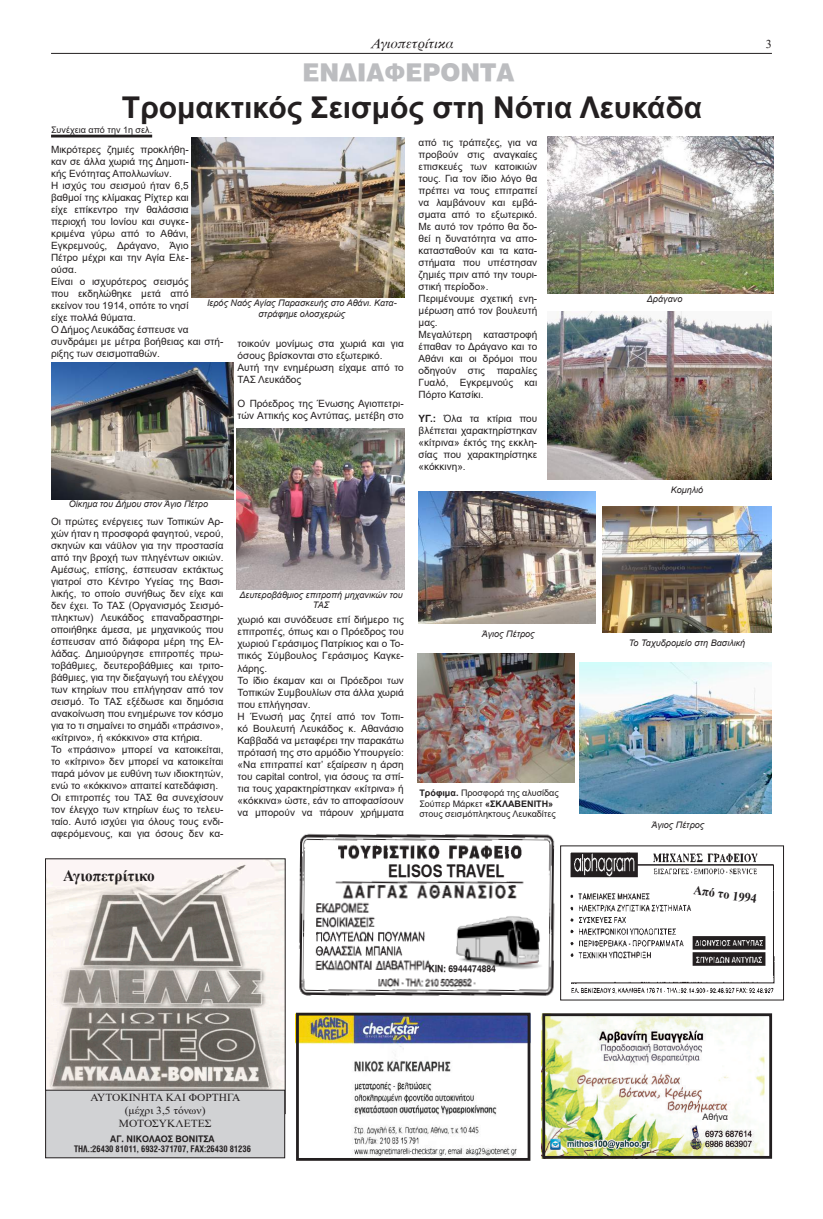
<style>
.page{position:relative;width:823px;height:1219px;background:#fff}
.page>*{position:absolute;margin:0;border:0;box-sizing:border-box;transform-origin:0 0}
.t1{font:700 30px "Arial";color:#231f20}
.t2{font:900 24px "UB Helvetica";color:#bcbdc0}
.t3{font:17.2px "UB Helvetica Bold";color:#231f20;scale:.86 1}
.t4{font:700 16px "Times New Roman";color:#231f20;scale:.95 1}
.t5{font:14px "UB Times Italic";color:#231f20}
.t6{font:700 12.8px "Times New Roman";color:#231f20;scale:.95 1}
.t7{font:12px "Times New Roman";color:#231f20}
.t8{font:10.8px/12.9px "Times New Roman";color:#231f20;text-align:center;scale:1.06 1}
.t9{font:10px/12px "Arial";color:#231f20}
.t10{font:9.7px "UB Helvetica Bold";color:#231f20;scale:.86 1}
.t11{font:italic 9px/10.8px "Arial";color:#231f20;text-align:center}
.t12{font:9px/10.8px "Arial";color:#231f20}
.t13{font:8.9px "UB Helvetica Cond Bold";color:#231f20}
.t14{font:8.9px "UB Helvetica Bold";color:#231f20}
.t15{font:8.9px "Arial";color:#231f20}
.s1{font-weight:700}
</style>
<div class="page">
<img style="left:547px;top:137px;width:226px;height:156px">
<img style="left:299px;top:833px;width:264px;height:168px">
<img style="left:452px;top:911px;width:93px;height:61px">
<img style="left:47px;top:860px;width:236px;height:230px">
<div style="left:45px;top:858px;width:240px;height:256px;border:1px solid #231f20"></div>
<div style="left:46px;top:1090px;width:238px;height:68px;background:#d1d2d4"></div>
<div style="left:45px;top:1090px;width:240px;height:68px;border:1px solid #231f20"></div>
<hr style="left:51px;top:53px;width:720px;height:1px;background:#231f20">
<img style="left:300px;top:1017px;width:226px;height:140px">
<img style="left:541px;top:1013px;width:224px;height:146px">
<div style="left:542px;top:1013px;width:229px;height:146px;border:3px solid #231f20"></div>
<div style="left:296px;top:1013px;width:234px;height:148px;border:3px solid #231f20"></div>
<img style="left:559px;top:845px;width:215px;height:153px">
<hr style="left:51px;top:135px;width:101px;height:2px;background:#231f20">
<img style="left:191px;top:138px;width:213px;height:159px">
<img style="left:579px;top:663px;width:192px;height:150px">
<img style="left:51px;top:363px;width:182px;height:136px">
<img style="left:418px;top:491px;width:176px;height:133px">
<img style="left:547px;top:312px;width:223px;height:167px">
<img style="left:237px;top:428px;width:167px;height:162px">
<img style="left:602px;top:506px;width:168px;height:127px">
<img style="left:417px;top:654px;width:157px;height:129px">
<h3 class="t5" style="left:372px;top:36px;width:83px">Αγιοπετρίτικα</h3>
<p class="t7" style="left:765px;top:35px;width:7px">3</p>
<h2 class="t2" style="left:302px;top:58px;width:213px">ΕΝΔΙΑΦΕΡΟΝΤΑ</h2>
<h1 class="t1" style="left:122px;top:86px;width:581px">Τρομακτικός Σεισμός στη Νότια Λευκάδα</h1>
<p class="t12" style="left:51px;top:125px;width:102px">Συνέχεια από την 1η σελ.</p>
<p class="t9" style="left:51px;top:144px;width:174px">Μικρότερες ζημιές προκλήθη-<br>καν σε άλλα χωριά της Δημοτι-<br>κής Ενότητας Απολλωνίων.<br>Η ισχύς του σεισμού ήταν 6,5<br>βαθμοί της κλίμακας Ρίχτερ και<br>είχε επίκεντρο την θαλάσσια περιοχή του Ιονίου και συγκε&shy;κριμένα γύρω από το Αθάνι,<br>Εγκρεμνούς, Δράγανο, Άγιο<br>Πέτρο μέχρι και την Αγία Ελε-<br>ούσα.<br>Είναι ο ισχυρότερος σεισμός<br>που εκδηλώθηκε μετά από<br>εκείνον του 1914, οπότε το νησί<br>είχε πολλά θύματα.<br>Ο Δήμος Λευκάδας έσπευσε να συνδράμει με μέτρα βοήθειας και στή&shy;ριξης των σεισμοπαθών.</p>
<p class="t11" style="left:207px;top:298px;width:191px">Ιερός Ναός Αγίας Παρασκευής στο Αθάνι. Κατα&shy;στράφημε ολοσχερώς</p>
<p class="t9" style="left:237px;top:338px;width:167px">τοικούν μονίμως στα χωριά και για όσους βρίσκονται στο εξωτερικό.<br>Αυτή την ενημέρωση είχαμε από το<br>ΤΑΣ Λευκάδος</p>
<p class="t9" style="left:237px;top:398px;width:168px">Ο Πρόεδρος της Ένωσης Αγιοπετρι&shy;τών Αττικής κος Αντύπας, μετέβη στο</p>
<p class="t11" style="left:69px;top:499px;width:141px">Οίκημα του Δήμου στον Άγιο Πέτρο</p>
<p class="t9" style="left:51px;top:516px;width:174px">Οι πρώτες ενέργειες των Τοπικών Αρ&shy;χών ήταν η προσφορά φαγητού, νερού, σκηνών και νάϋλον για την προστασία από την βροχή των πληγέντων οικιών.<br>Αμέσως, επίσης, έσπευσαν εκτάκτως γιατροί στο Κέντρο Υγείας της Βασι&shy;λικής, το οποίο συνήθως δεν είχε και δεν έχει. Το ΤΑΣ (Οργανισμός Σεισμό&shy;πληκτων) Λευκάδος επαναδραστηρι&shy;οποιήθηκε άμεσα, με μηχανικούς που έσπευσαν από διάφορα μέρη της Ελ&shy;λάδας. Δημιούργησε επιτροπές πρω&shy;τοβάθμιες, δευτεροβάθμιες και τριτο&shy;βάθμιες, για την διεξαγωγή του ελέγχου των κτηρίων που επλήγησαν από τον σεισμό. Το ΤΑΣ εξέδωσε και δημόσια ανακοίνωση που ενημέρωνε τον κόσμο για το τι σημαίνει το σημάδι «πράσινο», «κίτρινο», ή «κόκκινο» στα κτήρια.<br>Το «πράσινο» μπορεί να κατοικείται, το «κίτρινο» δεν μπορεί να κατοικείται παρά μόνον με ευθύνη των ιδιοκτητών, ενώ το «κόκκινο» απαιτεί κατεδάφιση.<br>Οι επιτροπές του ΤΑΣ θα συνεχίσουν τον έλεγχο των κτηρίων έως το τελευ&shy;ταίο. Αυτό ισχύει για όλους τους ενδι&shy;αφερόμενους, και για όσους δεν κα-</p>
<p class="t11" style="left:239px;top:589px;width:165px">Δευτεροβάθμιος επιτροπή μηχανικών του<br>ΤΑΣ</p>
<p class="t9" style="left:237px;top:614px;width:168px">χωριό και συνόδευσε επί διήμερο τις επιτροπές, όπως και ο Πρόεδρος του χωριού Γεράσιμος Πατρίκιος και ο Το&shy;πικός Σύμβουλος Γεράσιμος Καγκε&shy;λάρης.<br>Το ίδιο έκαμαν και οι Πρόεδροι των<br>Τοπικών Συμβουλίων στα άλλα χωριά που επλήγησαν.<br>Η Ένωσή μας ζητεί από τον Τοπι&shy;κό Βουλευτή Λευκάδος κ. Αθανάσιο<br>Καββαδά να μεταφέρει την παρακάτω πρότασή της στο αρμόδιο Υπουργείο: «Να επιτραπεί κατ’ εξαίρεσιν η άρση του capital control, για όσους τα σπί&shy;τια τους χαρακτηρίστηκαν «κίτρινα» ή «κόκκινα» ώστε, εάν το αποφασίσουν να μπορούν να πάρουν χρήμματα</p>
<p class="t9" style="left:418px;top:136px;width:120px">από τις τράπεζες, για να προβούν στις αναγκαίες επισκευές των κατοικιών τους. Για τον ίδιο λόγο θα πρέπει να τους επιτραπεί να λαμβάνουν και εμβά&shy;σματα από το εξωτερικό.<br>Με αυτό τον τρόπο θα δο&shy;θεί η δυνατότητα να απο&shy;κατασταθούν και τα κατα&shy;στήματα που υπέστησαν ζημιές πριν από την τουρι&shy;στική περίοδο».<br>Περιμένουμε σχετική ενη&shy;μέρωση από τον βουλευτή μας.<br>Μεγαλύτερη καταστροφή έπαθαν το Δράγανο και το<br>Αθάνι και οι δρόμοι που οδηγούν στις παραλίες<br>Γυαλό, Εγκρεμνούς και<br>Πόρτο Κατσίκι.</p>
<p class="t9" style="left:418px;top:412px;width:120px;text-align:justify"><span class="s1">ΥΓ.:</span> Όλα τα κτίρια που βλέπεται χαρακτηρίστηκαν «κίτρινα» έκτός της εκκλη&shy;σίας που χαρακτηρίστηκε «κόκκινη».</p>
<p class="t11" style="left:481px;top:629px;width:54px">Άγιος Πέτρος</p>
<p class="t12" style="left:419px;top:787px;width:141px"><span class="s1">Τρόφιμα.</span> Προσφορά της αλυσίδας<br>Σούπερ Μάρκετ <span class="s1">«ΣΚΛΑΒΕΝΙΤΗ» </span>στους σεισμόπληκτους Λευκαδίτες</p>
<h3 class="t4" style="left:63px;top:864px;width:98px">Αγιοπετρίτικο</h3>
<p class="t8" style="left:91px;top:1090px;width:143px">ΑΥΤΟΚΙΝΗΤΑ ΚΑΙ ΦΟΡΤΗΓΑ (μέχρι 3,5 τόνων)<br>ΜΟΤΟΣΥΚΛΕΤΕΣ</p>
<p class="t14" style="left:110px;top:1133px;width:106px">ΑΓ. ΝΙΚΟΛΑΟΣ ΒΟΝΙΤΣΑ</p>
<p class="t13" style="left:74px;top:1144px;width:178px">ΤΗΛ.:26430 81011, 6932-371707, FAX:26430 81236</p>
<h3 class="t3" style="left:388px;top:861px;width:136px">ELISOS TRAVEL</h3>
<p class="t10" style="left:428px;top:963px;width:80px">ΚΙΝ: 6944474884</p>
<p class="t11" style="left:646px;top:294px;width:37px">Δράγανο</p>
<p class="t11" style="left:670px;top:484px;width:34px">Κομηλιό</p>
<p class="t11" style="left:628px;top:637px;width:118px">Το Ταχυδρομείο στη Βασιλική</p>
<p class="t11" style="left:651px;top:819px;width:54px">Άγιος Πέτρος</p>
<p class="t6" style="left:694px;top:881px;width:69px;rotate:8deg">Από το 1994</p>
<p class="t15" style="left:702px;top:1111px;width:27px">Αθήνα</p>
</div>
